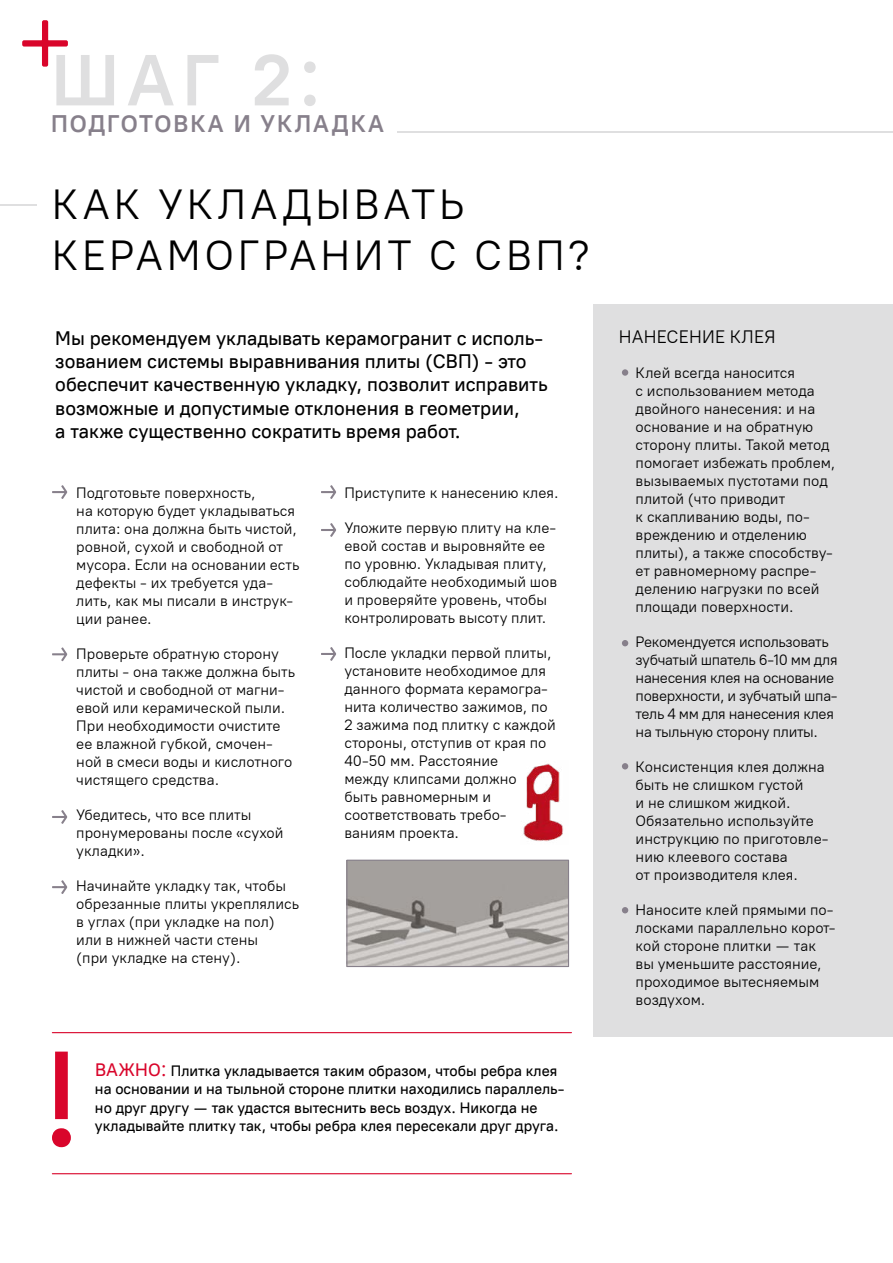
<style>
.page{position:relative;width:893px;height:1263px;background:#fff}
.page>*{position:absolute;margin:0;border:0;box-sizing:border-box;transform-origin:0 0}
.t1{font:500 135px "PT Root UI";color:#d9052b}
.t2{font:72px "PT Root UIVF";color:#dfdfe0}
.t3{font:42px/51px "PT Root UI";letter-spacing:.085em;color:#000}
.t4{font:700 24px "PT Root UI";letter-spacing:.085em;color:#87808b}
.t5{font:500 19.5px/23.4px "PT Root UI";color:#000}
.t6{font:18px "PT Root UI";letter-spacing:.01em;color:#000}
.t7{font:15px/18px "PT Root UI";color:#000}
.t8{font:500 15px/18px "PT Root UI";color:#000}
.t9{font:15px/18px "PT Root UI";letter-spacing:-.025em;color:#000}
.s1{font-size:18px;color:#d9052b}
</style>
<div class="page">
<svg style="left:22px;top:20px;width:46px;height:47px"></svg>
<hr style="left:398px;top:132px;width:495px;height:1px;background:#dfdfe0">
<hr style="left:0;top:204px;width:36px;height:2px;background:#dfdfe0">
<div style="left:593px;top:304px;width:300px;height:732px;background:#dfdfe0"></div>
<svg style="left:52px;top:485px;width:15px;height:14px"></svg>
<svg style="left:321px;top:485px;width:15px;height:14px"></svg>
<svg style="left:321px;top:523px;width:15px;height:14px"></svg>
<svg style="left:321px;top:647px;width:15px;height:14px"></svg>
<svg style="left:52px;top:647px;width:15px;height:14px"></svg>
<svg style="left:52px;top:810px;width:15px;height:14px"></svg>
<svg style="left:52px;top:880px;width:15px;height:14px"></svg>
<img style="left:348px;top:862px;width:219px;height:103px">
<img style="left:523px;top:763px;width:40px;height:79px">
<div style="left:622px;top:369px;width:6px;height:7px;background:#87808b;border-radius:50%"></div>
<svg style="left:622px;top:640px;width:6px;height:6px"></svg>
<svg style="left:622px;top:763px;width:6px;height:6px"></svg>
<svg style="left:622px;top:907px;width:6px;height:6px"></svg>
<div style="left:346px;top:860px;width:223px;height:107px;border:1px solid #87808b"></div>
<hr style="left:52px;top:1032px;width:519px;height:1px;background:#d9052b">
<hr style="left:52px;top:1173px;width:519px;height:1px;background:#d9052b">
<h2 class="t2" style="left:51px;top:34px;width:271px">ШАГ 2:</h2>
<h3 class="t4" style="left:51px;top:109px;width:334px">ПОДГОТОВКА И УКЛАДКА</h3>
<h3 class="t3" style="left:52px;top:178px;width:539px">КАК УКЛАДЫВАТЬ<br>КЕРАМОГРАНИТ С СВП?</h3>
<p class="t5" style="left:55px;top:326px;width:494px">Мы рекомендуем укладывать керамогранит с исполь&shy;зованием системы выравнивания плиты (СВП) - это обеспечит качественную укладку, позволит исправить возможные и допустимые отклонения в геометрии,<br>а также существенно сократить время работ.</p>
<p class="t7" style="left:76px;top:483px;width:225px">Подготовьте поверхность,<br>на которую будет укладываться плита: она должна быть чистой, ровной, сухой и свободной от мусора. Если на основании есть дефекты - их требуется уда&shy;лить, как мы писали в инструк&shy;ции ранее.</p>
<p class="t7" style="left:76px;top:644px;width:220px">Проверьте обратную сторону плиты - она также должна быть чистой и свободной от магни&shy;евой или керамической пыли.<br>При необходимости очистите ее влажной губкой, смочен&shy;ной в смеси воды и кислотного чистящего средства.</p>
<p class="t7" style="left:76px;top:806px;width:209px">Убедитесь, что все плиты пронумерованы после «сухой укладки».</p>
<p class="t7" style="left:76px;top:877px;width:224px">Начинайте укладку так, чтобы обрезанные плиты укреплялись в углах (при укладке на пол) или в нижней части стены<br>(при укладке на стену).</p>
<p class="t7" style="left:344px;top:483px;width:216px">Приступите к нанесению клея.</p>
<p class="t7" style="left:344px;top:518px;width:214px">Уложите первую плиту на кле&shy;евой состав и выровняйте ее по уровню. Укладывая плиту, соблюдайте необходимый шов и проверяйте уровень, чтобы контролировать высоту плит.</p>
<p class="t7" style="left:344px;top:644px;width:213px">После укладки первой плиты, установите необходимое для данного формата керамогра&shy;нита количество зажимов, по<br>2 зажима под плитку с каждой стороны, отступив от края по<br>40-50 мм. Расстояние<br>между клипсами должно<br>быть равномерным и соответствовать требо&shy;ваниям проекта.</p>
<h1 class="t1" style="left:41px;top:1012px;width:42px">!</h1>
<p class="t8" style="left:95px;top:1062px;width:471px"><span class="s1">ВАЖНО:</span> Плитка укладывается таким образом, чтобы ребра клея на основании и на тыльной стороне плитки находились параллель&shy;но друг другу — так удастся вытеснить весь воздух. Никогда не</p>
<p class="t8" style="left:95px;top:1116px;width:465px">укладывайте плитку так, чтобы ребра клея пересекали друг друга.</p>
<p class="t6" style="left:619px;top:325px;width:158px">НАНЕСЕНИЕ КЛЕЯ</p>
<p class="t7" style="left:636px;top:364px;width:201px">Клей всегда наносится<br>с использованием метода двойного нанесения: и на основание и на обратную сторону плиты. Такой метод помогает избежать проблем, вызываемых пустотами под плитой (что приводит<br>к скапливанию воды, по&shy;вреждению и отделению плиты), а также способству&shy;ет равномерному распре&shy;делению нагрузки по всей площади поверхности.</p>
<p class="t9" style="left:636px;top:633px;width:204px">Рекомендуется использовать зубчатый шпатель 6-10 мм для нанесения клея на основание поверхности, и зубчатый шпа&shy;тель 4 мм для нанесения клея на тыльную сторону плиты.</p>
<p class="t7" style="left:636px;top:758px;width:194px">Консистенция клея должна быть не слишком густой<br>и не слишком жидкой.<br>Обязательно используйте инструкцию по приготовле&shy;нию клеевого состава<br>от производителя клея.</p>
<p class="t7" style="left:636px;top:901px;width:201px">Наносите клей прямыми по&shy;лосками параллельно корот&shy;кой стороне плитки — так вы уменьшите расстояние, проходимое вытесняемым воздухом.</p>
</div>
